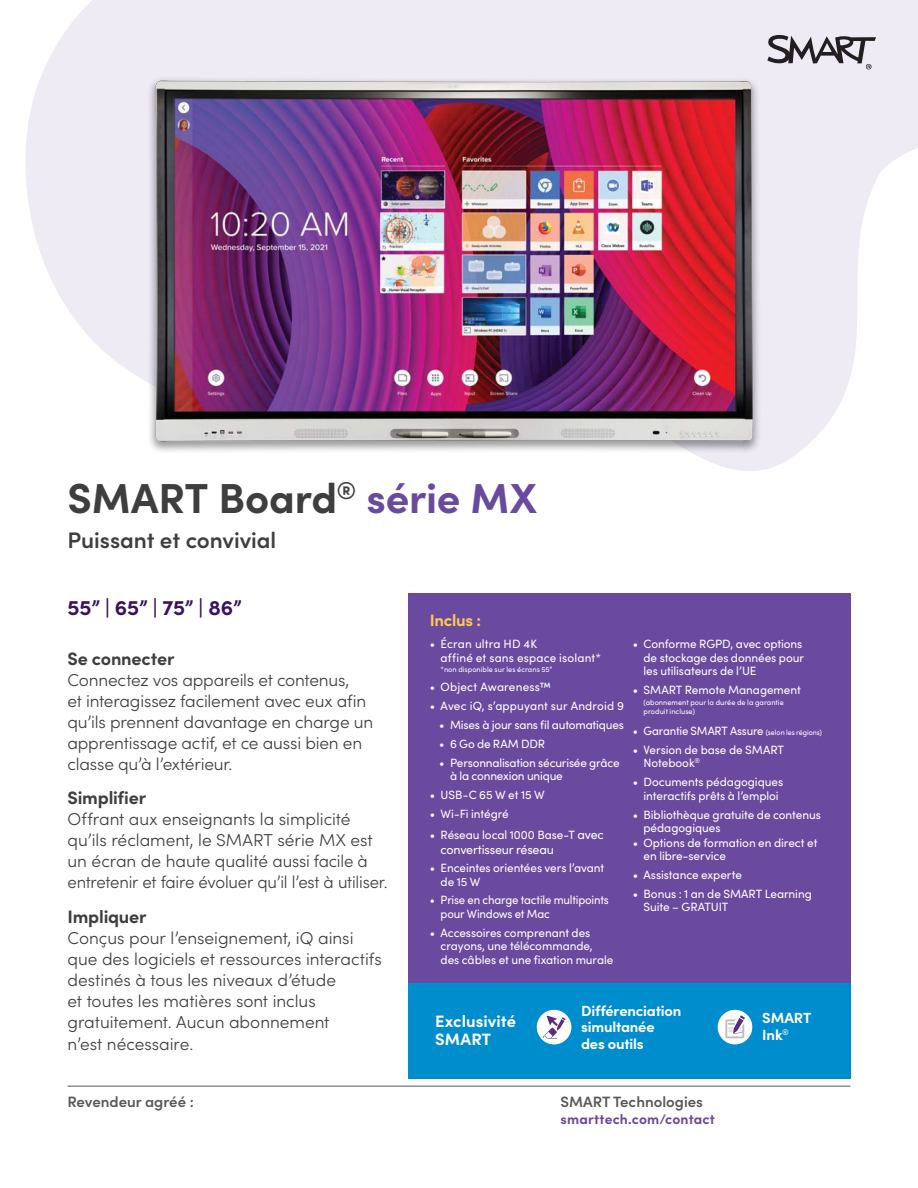
<style>
.page{position:relative;width:918px;height:1188px;background:#fff}
.page>*{position:absolute;margin:0;border:0;box-sizing:border-box;transform-origin:0 0}
.SMAR_Board_Title{font:700 42px "Sofia Pro";letter-spacing:-.005em;color:#3e3e3f}
.Page_1_Intro_Copy{font:600 22.5px "Sofia Pro";letter-spacing:-.005em;color:#3e3e3f}
.SIZE{font:700 21px "Sofia Pro";color:#371260}
.Page_1_Subhead{font:700 18px "Sofia Pro";letter-spacing:-.01em;color:#3e3e3f}
.Page_1_Body_Copy{font:300 17.25px/21px "Sofia Pro";letter-spacing:-.01em;color:#3e3e3f}
.t1{font:700 16.5px/18px "Sofia Pro";letter-spacing:.005em;color:#fff}
.t2{font:700 16.5px "Sofia Pro";letter-spacing:-.02em;color:#fecc4e}
.reseller{font:600 15px "Sofia Pro";color:#57585a}
.t3{font:700 14.7px/16.5px "Sofia Pro";letter-spacing:-.015em;color:#fff}
.contact_info{font:700 13.8px "Sofia Pro";letter-spacing:.01em;color:#6a4a9e}
.t4{font:12.75px "Sofia Pro";letter-spacing:-.015em;color:#fff}
.t5{font:12px/13.5px "Sofia Pro";letter-spacing:-.005em;color:#fff}
.t6{font:12px/13.5px "Sofia Pro";letter-spacing:.015em;color:#fff}
.t7{font:12px/13.5px "Sofia Pro";letter-spacing:-.005em;color:#fff;scale:.95 1}
.t8{font:7.5px/9px "Sofia Pro";letter-spacing:.005em;color:#fff}
.s1{color:#6a4a9e}
.s2{font-size:12.75px}
.s3{font-size:7.5px}
</style>
<div class="page">
<svg style="left:25px;top:0;width:893px;height:471px;fill:#eeebf5"></svg>
<svg style="left:766px;top:33px;width:110px;height:36px;background:#adaab1"></svg>
<div style="left:408px;top:593px;width:442px;height:392px;background:#6a4a9e"></div>
<div style="left:408px;top:983px;width:442px;height:96px;background:#008dce"></div>
<div style="left:537px;top:1010px;width:34px;height:34px;background:#fff;border-radius:50%"></div>
<svg style="left:543px;top:1016px;width:23px;height:23px"></svg>
<div style="left:718px;top:1010px;width:34px;height:34px;background:#fff;border-radius:50%"></div>
<svg style="left:725px;top:1015px;width:20px;height:23px"></svg>
<hr style="left:68px;top:1086px;width:782px;height:1px;background:#57585a">
<img style="left:139px;top:59px;width:627px;height:395px">
<p class="SMAR_Board_Title" style="left:68px;top:466px;width:471px">SMART Board<sup>®</sup> <span class="s1">série MX</span></p>
<p class="Page_1_Intro_Copy" style="left:68px;top:523px;width:210px">Puissant et convivial</p>
<p class="SIZE" style="left:68px;top:592px;width:176px">55” | 65” | 75” | 86”</p>
<p class="Page_1_Subhead" style="left:68px;top:644px;width:108px">Se connecter</p>
<p class="Page_1_Body_Copy" style="left:68px;top:668px;width:307px">Connectez vos appareils et contenus,<br>et interagissez facilement avec eux afin qu’ils prennent davantage en charge un apprentissage actif, et ce aussi bien en classe qu’à l’extérieur.</p>
<p class="Page_1_Subhead" style="left:68px;top:784px;width:80px">Simplifier</p>
<p class="Page_1_Body_Copy" style="left:68px;top:808px;width:322px">Offrant aux enseignants la simplicité qu’ils réclament, le SMART série MX est un écran de haute qualité aussi facile à entretenir et faire évoluer qu’il l’est à utiliser.</p>
<p class="Page_1_Subhead" style="left:68px;top:902px;width:81px">Impliquer</p>
<p class="Page_1_Body_Copy" style="left:68px;top:926px;width:316px">Conçus pour l’enseignement, iQ ainsi que des logiciels et ressources interactifs destinés à tous les niveaux d’étude<br>et toutes les matières sont inclus gratuitement. Aucun abonnement<br>n’est nécessaire.</p>
<p class="t2" style="left:430px;top:608px;width:53px">Inclus :</p>
<p class="t6" style="left:441px;top:637px;width:162px;text-indent:-11px">• Écran ultra HD 4K<br>affiné et sans espace isolant*</p>
<p class="t8" style="left:441px;top:665px;width:113px">*non disponible sur les écrans 55”</p>
<p class="t6" style="left:430px;top:680px;width:122px">• Object Awareness™</p>
<p class="t6" style="left:430px;top:699px;width:196px">• Avec iQ, s’appuyant sur Android 9</p>
<p class="t5" style="left:439px;top:717px;width:186px">• Mises à jour sans fil automatiques</p>
<p class="t5" style="left:439px;top:736px;width:107px">• 6 Go de RAM DDR</p>
<p class="t5" style="left:450px;top:755px;width:171px;text-indent:-11px">• Personnalisation sécurisée grâce à la connexion unique</p>
<p class="t5" style="left:430px;top:788px;width:116px">• USB-C 65 W et 15 W</p>
<p class="t5" style="left:430px;top:807px;width:80px">• Wi-Fi intégré</p>
<p class="t5" style="left:430px;top:827px;width:176px">• Réseau local 1000 Base-T <span class="s2">avec</span></p>
<p class="t4" style="left:441px;top:840px;width:115px">convertisseur réseau</p>
<p class="t5" style="left:441px;top:861px;width:165px;text-indent:-11px">• Enceintes orientées vers l’avant de 15 W</p>
<p class="t7" style="left:441px;top:893px;width:179px;text-indent:-11px">• Prise en charge tactile multipoints pour Windows et Mac</p>
<p class="t5" style="left:441px;top:925px;width:174px;text-indent:-11px">• Accessoires comprenant des crayons, une télécommande, des câbles et une fixation murale</p>
<p class="t5" style="left:644px;top:637px;width:162px;text-indent:-11px">• Conforme RGPD, avec options de stockage des données pour les utilisateurs de l’UE</p>
<p class="t5" style="left:633px;top:683px;width:170px">• SMART Remote Management</p>
<p class="t8" style="left:644px;top:697px;width:142px">(abonnement pour la durée de la garantie produit incluse)</p>
<p class="t7" style="left:633px;top:723px;width:201px">• Garantie SMART Assure <span class="s3">(selon les régions)</span></p>
<p class="t5" style="left:644px;top:742px;width:142px;text-indent:-11px">• Version de base de SMART<br>Notebook<sup>®</sup></p>
<p class="t5" style="left:633px;top:775px;width:152px;text-align:center">• Documents pédagogiques interactifs prêts à l’emploi</p>
<p class="t5" style="left:644px;top:807px;width:179px;text-indent:-11px">• Bibliothèque gratuite de contenus pédagogiques</p>
<p class="t5" style="left:644px;top:835px;width:175px;text-indent:-11px">• Options de formation en direct et en libre-service</p>
<p class="t5" style="left:633px;top:867px;width:111px">• Assistance experte</p>
<p class="t5" style="left:644px;top:886px;width:170px;text-indent:-11px">• Bonus : 1 an de SMART Learning<br>Suite – GRATUIT</p>
<p class="t1" style="left:435px;top:1011px;width:82px">Exclusivité<br>SMART</p>
<p class="t3" style="left:581px;top:1001px;width:102px">Différenciation simultanée des outils</p>
<p class="t3" style="left:762px;top:1008px;width:51px">SMART<br>Ink<sup>®</sup></p>
<p class="reseller" style="left:68px;top:1091px;width:128px">Revendeur agréé :</p>
<p class="reseller" style="left:561px;top:1091px;width:144px">SMART Technologies</p>
<p class="contact_info" style="left:561px;top:1108px;width:156px">smarttech.com/contact</p>
</div>
